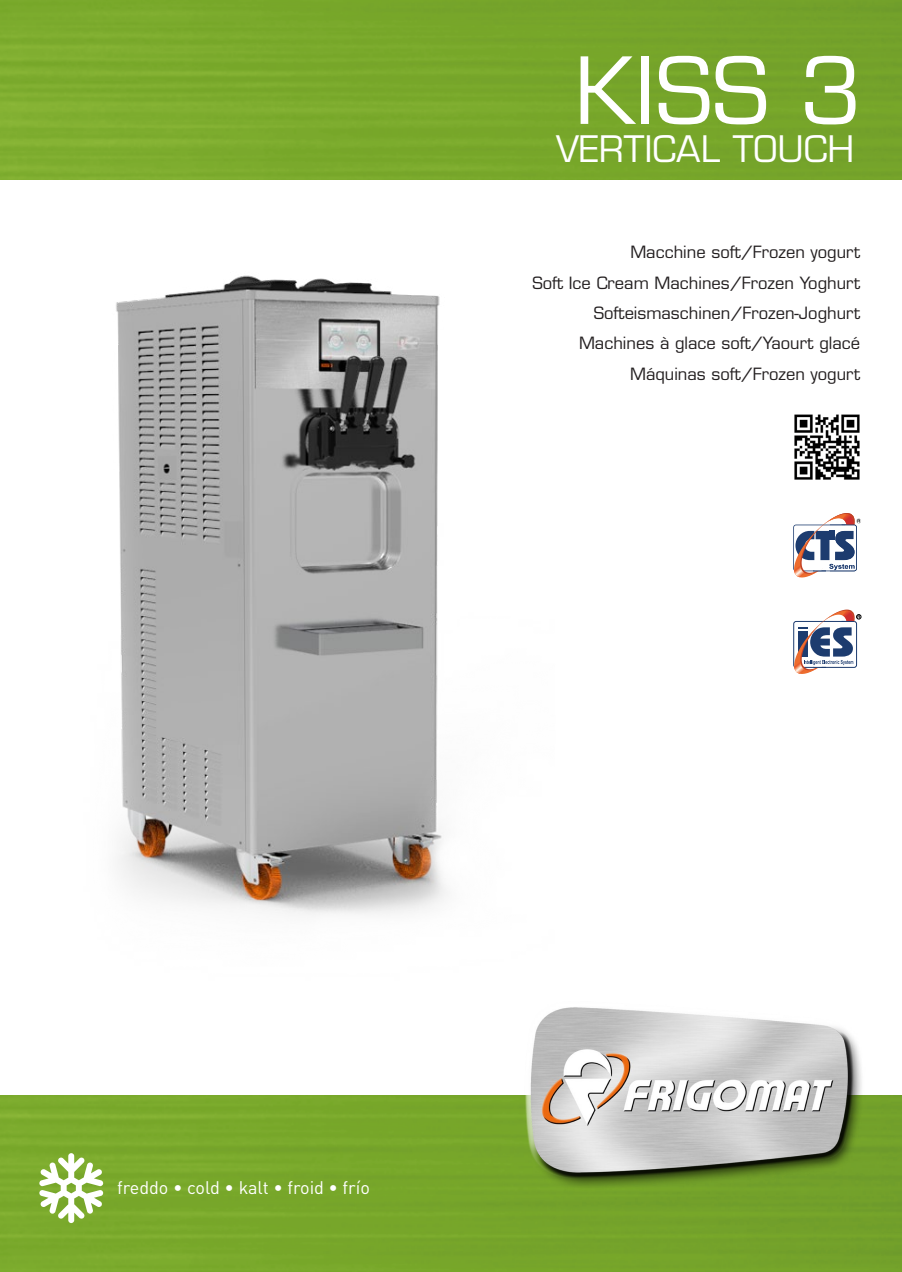
<style>
.page{position:relative;width:902px;height:1272px;background:#fff}
.page>*{position:absolute;margin:0;border:0;box-sizing:border-box;transform-origin:0 0}
.t1{font:90px "Eurostile LT Std";color:#fff}
.t2{font:35.7px "Eurostile LT Std";color:#fff}
.t3{font:18px "DIN Pro";color:#fff}
.t4{font:16.5px/30.5px "Eurostile LT Std";color:#231f20;text-align:right}
</style>
<div class="page">
<img style="left:116px;top:275px;width:331px;height:640px">
<div style="left:0;top:1095px;width:901px;height:176px;background:#77a72a"></div>
<img style="left:0;top:0;width:901px;height:180px">
<img style="left:483px;top:1007px;width:408px;height:208px">
<svg style="left:39px;top:1153px;width:64px;height:69px"></svg>
<img style="left:794px;top:414px;width:66px;height:66px">
<svg style="left:793px;top:513px;width:67px;height:64px"></svg>
<svg style="left:793px;top:609px;width:67px;height:65px"></svg>
<h1 class="t1" style="left:574px;top:37px;width:289px">KISS 3</h1>
<h2 class="t2" style="left:556px;top:127px;width:299px">VERTICAL TOUCH</h2>
<p class="t4" style="left:532px;top:237px;width:329px">Macchine soft/Frozen yogurt<br>Soft Ice Cream Machines/Frozen Yoghurt Softeismaschinen/Frozen-Joghurt Machines à glace soft/Yaourt glacé Máquinas soft/Frozen yogurt</p>
<p class="t3" style="left:117px;top:1172px;width:254px">freddo • cold • kalt • froid • frío</p>
</div>
